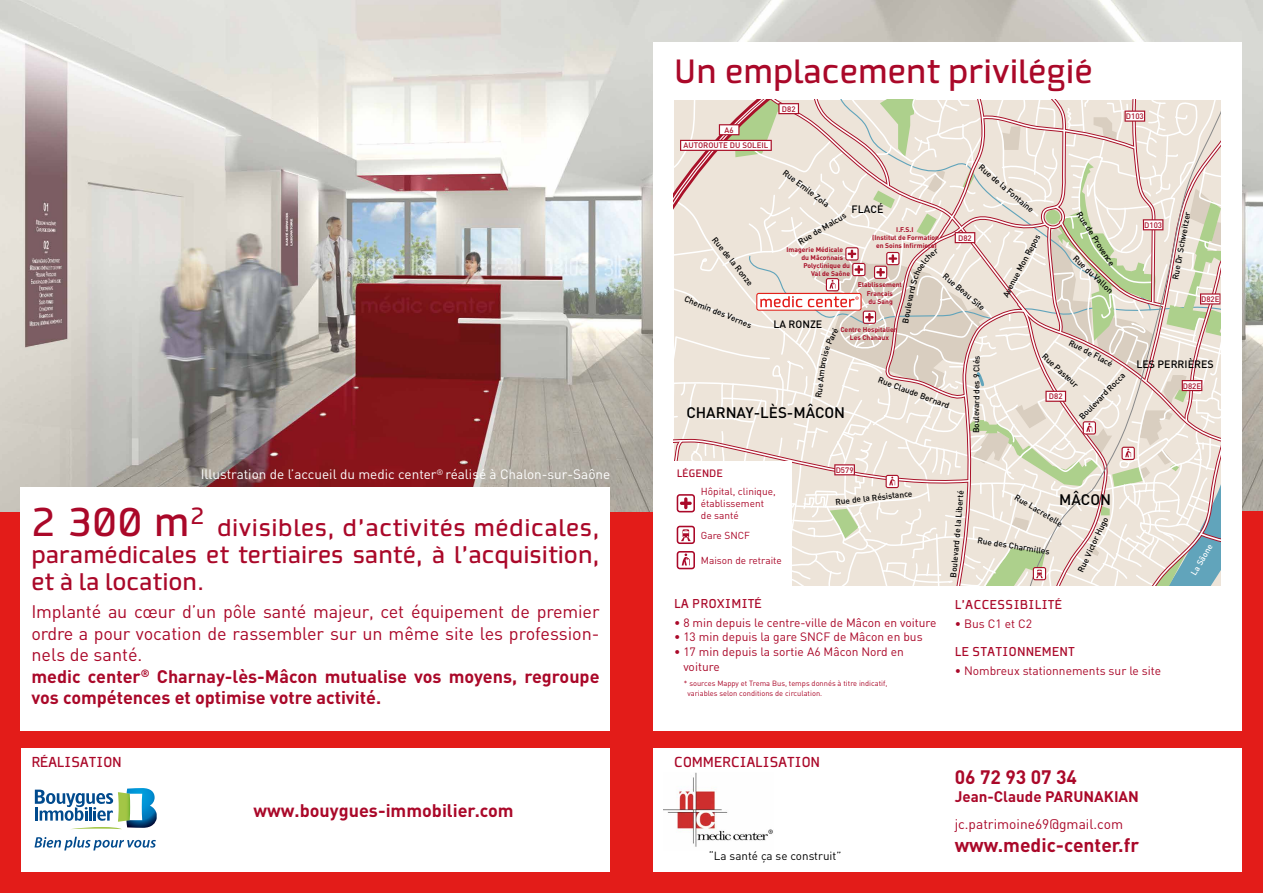
<style>
.page{position:relative;width:1263px;height:893px;background:#fff}
.page>*{position:absolute;margin:0;border:0;box-sizing:border-box;transform-origin:0 0}
.t1{font:37.5px "Collator";color:#aa0829}
.t2{font:31.5px "Collator";color:#aa0829}
.t3{font:22.5px/27px "Collator";color:#aa0829;text-align:justify}
.t4{font:700 19.2px "DIN";color:#aa0829}
.t5{font:18px/21.6px "DIN";letter-spacing:-.01em;color:#aa0829}
.t6{font:700 18px "DIN Pro";color:#aa0829}
.t7{font:500 15.15px "DIN";color:#000}
.t8{font:700 15.15px "DIN";color:#aa0829}
.t9{font:13.8px "DIN";color:#aa0829}
.t10{font:13.5px "DIN";color:#fff}
.t11{font:13.5px "Collator";letter-spacing:-.025em;color:#aa0829}
.t12{font:12px/15px "DIN";color:#aa0829}
.t13{font:12px "Collator";color:#aa0829}
.t14{font:11.7px "DIN";color:#000}
.t15{font:500 10.65px "DIN";color:#000}
.t16{font:10.05px/12px "DIN";color:#aa0829}
.t17{font:10.05px "Collator";color:#aa0829}
.t18{font:500 8.25px "DIN";letter-spacing:-.01em;color:#000}
.t19{font:500 8.25px "DIN";color:#fff}
.t20{font:500 7.95px "DIN";color:#a91129}
.t21{font:7.5px/10.5px "DIN";color:#aa0829}
.t22{font:700 6.75px/8.1px "DIN";color:#a91129;text-align:center}
.s1{font-weight:700}
</style>
<div class="page">
<div style="left:0;top:461px;width:1263px;height:432px;background:#e31c19"></div>
<img style="left:0;top:0;width:939px;height:512px">
<img style="left:939px;top:0;width:324px;height:511px">
<div style="left:21px;top:748px;width:589px;height:124px;background:#fff"></div>
<div style="left:653px;top:748px;width:589px;height:124px;background:#fff"></div>
<div style="left:653px;top:43px;width:589px;height:688px;background:#fff"></div>
<div style="left:21px;top:487px;width:589px;height:155px;background:#fff"></div>
<div style="left:21px;top:593px;width:589px;height:138px;background:#fff"></div>
<img style="left:663px;top:773px;width:110px;height:74px">
<svg style="left:35px;top:788px;width:122px;height:41px"></svg>
<svg style="left:34px;top:837px;width:122px;height:13px"></svg>
<svg style="left:674px;top:100px;width:546px;height:486px"></svg>
<h3 class="t10" style="left:201px;top:466px;width:411px">Illustration de l’accueil du medic center<sup>®</sup> réalisé à Chalon-sur-Saône</h3>
<h1 class="t1" style="left:31px;top:501px;width:174px">2 300 m<sup>2</sup></h1>
<h3 class="t3" style="left:31px;top:516px;width:570px;text-indent:186px">divisibles, d’activités médicales, paramédicales et tertiaires santé, à l’acquisition, et à la location.</h3>
<p class="t5" style="left:31px;top:600px;width:570px">Implanté au cœur d’un pôle santé majeur, cet équipement de premier ordre a pour vocation de rassembler sur un même site les profession&shy;nels de santé.<br><span class="s1">medic center</span><sup>®</sup> <span class="s1">Charnay-lès-Mâcon mutualise vos moyens, regroupe vos compétences et optimise votre activité.</span></p>
<h3 class="t11" style="left:31px;top:754px;width:92px">RÉALISATION</h3>
<h3 class="t6" style="left:254px;top:798px;width:262px">www.bouygues-immobilier.com</h3>
<h2 class="t2" style="left:674px;top:54px;width:420px">Un emplacement privilégié</h2>
<p class="t20" style="left:725px;top:125px;width:11px">A6</p>
<p class="t20" style="left:683px;top:140px;width:86px">AUTOROUTE DU SOLEIL</p>
<p class="t20" style="left:782px;top:104px;width:15px">D82</p>
<p class="t20" style="left:1126px;top:111px;width:19px">D103</p>
<p class="t18" style="left:983px;top:162px;width:71px;rotate:40deg">Rue de la Fontaine</p>
<p class="t18" style="left:787px;top:167px;width:58px;rotate:37deg">Rue Emile Zola</p>
<p class="t15" style="left:852px;top:203px;width:33px">FLACÉ</p>
<p class="t18" style="left:1083px;top:210px;width:64px;rotate:57deg">Rue de Provence</p>
<p class="t18" style="left:1170px;top:279px;width:71px;rotate:-80deg">Rue Dr Schweitzer</p>
<p class="t18" style="left:796px;top:238px;width:56px;rotate:-31deg">Rue de Malcus</p>
<p class="t20" style="left:1144px;top:220px;width:19px">D103</p>
<p class="t22" style="left:872px;top:225px;width:68px">I.F.S.I<br>(Institut de Formation en Soins Infirmiers)</p>
<p class="t18" style="left:1000px;top:294px;width:72px;rotate:-62deg">Avenue Mon Repos</p>
<p class="t20" style="left:958px;top:233px;width:15px">D82</p>
<p class="t18" style="left:718px;top:235px;width:61px;rotate:51deg">Rue de la Ronze</p>
<p class="t22" style="left:786px;top:245px;width:58px;text-align:right">Imagerie Médicale du Mâconnais</p>
<p class="t18" style="left:1078px;top:253px;width:52px;rotate:43deg">Rue du Vallon</p>
<p class="t22" style="left:803px;top:261px;width:48px;text-align:right">Polyclinique du<br>Val de Saône</p>
<p class="t18" style="left:947px;top:271px;width:54px;rotate:40deg">Rue Beau Site</p>
<p class="t22" style="left:858px;top:281px;width:46px">Etablissement<br>Français<br>du Sang</p>
<p class="t18" style="left:687px;top:294px;width:73px;rotate:22deg">Chemin des Vernes</p>
<p class="t20" style="left:1201px;top:294px;width:20px">D82E</p>
<p class="t18" style="left:900px;top:322px;width:19px;rotate:-80deg">Boul</p>
<p class="t15" style="left:773px;top:318px;width:50px">LA RONZE</p>
<p class="t22" style="left:840px;top:326px;width:58px">Centre Hospitalier<br>Les Chanaux</p>
<p class="t18" style="left:1072px;top:337px;width:49px;rotate:27deg">Rue de Flacé</p>
<p class="t18" style="left:1077px;top:414px;width:63px;rotate:-46deg">Boulevard Rocca</p>
<p class="t18" style="left:1047px;top:351px;width:47px;rotate:43deg">Rue Pasteur</p>
<p class="t18" style="left:971px;top:433px;width:79px;rotate:-90deg">Boulevard des 9 Clés</p>
<p class="t15" style="left:1136px;top:357px;width:79px">LES PERRIÈRES</p>
<p class="t18" style="left:880px;top:375px;width:77px;rotate:20deg">Rue Claude Bernard</p>
<p class="t20" style="left:1183px;top:381px;width:20px">D82E</p>
<p class="t20" style="left:1049px;top:391px;width:15px">D82</p>
<h3 class="t7" style="left:686px;top:403px;width:160px">CHARNAY-LÈS-MÂCON</h3>
<p class="t17" style="left:677px;top:468px;width:48px">LÉGENDE</p>
<p class="t16" style="left:701px;top:485px;width:76px">Hôpital, clinique, établissement de santé</p>
<p class="t16" style="left:701px;top:529px;width:51px">Gare SNCF</p>
<p class="t16" style="left:701px;top:555px;width:82px">Maison de retraite</p>
<p class="t20" style="left:836px;top:465px;width:19px">D579</p>
<p class="t18" style="left:835px;top:496px;width:79px;rotate:-6deg">Rue de la Résistance</p>
<h3 class="t13" style="left:674px;top:597px;width:90px">LA PROXIMITÉ</h3>
<h3 class="t12" style="left:674px;top:615px;width:264px">• 8 min depuis le centre-ville de Mâcon en voiture</h3>
<h3 class="t12" style="left:674px;top:629px;width:250px">• 13 min depuis la gare SNCF de Mâcon en bus</h3>
<h3 class="t12" style="left:683px;top:644px;width:222px;text-indent:-9px">• 17 min depuis la sortie A6 Mâcon Nord en voiture</h3>
<p class="t21" style="left:687px;top:677px;width:201px;text-indent:-4px">* sources Mappy et Trema Bus, temps donnés à titre indicatif, variables selon conditions de circulation.</p>
<p class="t18" style="left:948px;top:577px;width:88px;rotate:-85deg">Boulevard de la Liberté</p>
<h3 class="t7" style="left:1059px;top:490px;width:53px">MÂCON</h3>
<p class="t18" style="left:1018px;top:492px;width:56px;rotate:31deg">Rue Lacretelle</p>
<p class="t18" style="left:978px;top:535px;width:74px;rotate:9deg">Rue des Charmilles</p>
<p class="t18" style="left:1076px;top:569px;width:62px;rotate:-65deg">Rue Victor H ugo</p>
<h3 class="t13" style="left:955px;top:597px;width:109px">L’ACCESSIBILITÉ</h3>
<h3 class="t12" style="left:955px;top:616px;width:79px">• Bus C1 et C2</h3>
<h3 class="t13" style="left:955px;top:645px;width:122px">LE STATIONNEMENT</h3>
<h3 class="t12" style="left:955px;top:663px;width:208px">• Nombreux stationnements sur le site</h3>
<h3 class="t11" style="left:674px;top:754px;width:148px">COMMERCIALISATION</h3>
<h3 class="t14" style="left:709px;top:848px;width:134px">“La santé ça se construit”</h3>
<h3 class="t4" style="left:955px;top:764px;width:124px">06 72 93 07 34</h3>
<h3 class="t8" style="left:955px;top:787px;width:186px">Jean-Claude PARUNAKIAN</h3>
<h3 class="t9" style="left:955px;top:816px;width:170px">jc.patrimoine69@gmail.com</h3>
<h3 class="t4" style="left:955px;top:833px;width:186px">www.medic-center.fr</h3>
<p class="t19" style="left:1188px;top:572px;width:36px;rotate:-59deg">La Sâone</p>
</div>
